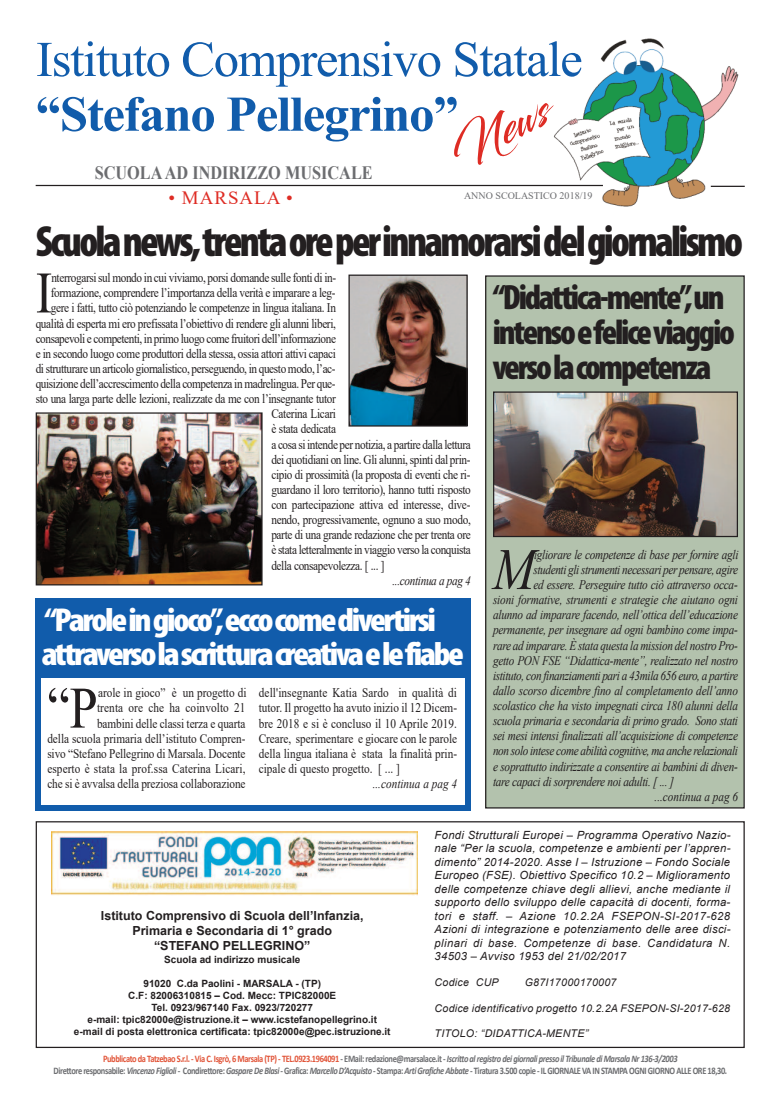
<style>
.page{position:relative;width:780px;height:1113px;background:#fff}
.page>*{position:absolute;margin:0;border:0;box-sizing:border-box;transform-origin:0 0}
.t1{font:58.75px "Times New Roman";color:#231f20;scale:.85 1}
.t2{font:italic 58.75px "Times New Roman";color:#231f20;scale:.85 1}
.t3{font:50px "Times New Roman";letter-spacing:-.025em;color:#115cab}
.t4{font:700 50px "Times New Roman";letter-spacing:-.025em;color:#115cab}
.t5{font:45.62px "Blacksword";color:#de2c24}
.t6{font:900 condensed 43.88px "Myriad Pro";letter-spacing:-.065em;color:#231f20;scale:.95 1}
.t7{font:900 condensed 35.25px/35.4px "Myriad Pro";letter-spacing:-.065em;color:#231f20}
.t8{font:900 condensed 33.12px/33.2px "Myriad Pro";letter-spacing:-.065em;color:#fff;scale:1.07 1}
.t9{font:700 18.88px "Times New Roman";color:#6c6d70;scale:.86 1}
.t10{font:18.75px "Times New Roman";letter-spacing:.05em;color:#de2c24}
.t11{font:13.12px/15.1px "Times New Roman";letter-spacing:-.03em;color:#231f20;text-align:justify;scale:.85 1}
.t12{font:italic 13.12px "Times New Roman";letter-spacing:-.025em;color:#231f20;scale:.85 1}
.t13{font:13.12px/15.1px "Times New Roman";color:#231f20;text-align:right;scale:.85 1}
.t14{font:italic 13.12px "Times New Roman";letter-spacing:-.005em;color:#231f20;scale:.85 1}
.t15{font:italic 13.12px "Times New Roman";color:#231f20;scale:.85 1}
.t16{font:700 12.5px/15px "Arial";color:#231f20;text-align:center}
.t17{font:italic 11.25px/13.5px "Arial";letter-spacing:.035em;color:#231f20;text-align:justify}
.t18{font:italic 10.62px "Arial";letter-spacing:.02em;color:#231f20}
.t19{font:700 10px/11.2px "Calibri";letter-spacing:-.045em;color:#6c6d70;text-align:center;scale:.84 1}
.t20{font:700 10px/12px "Arial";color:#231f20;text-align:center}
.t21{font:10px "Times New Roman";color:#6c6d70}
.s1{color:#e15438}
.s2{font-style:italic}
</style>
<div class="page">
<div style="left:485px;top:276px;width:259px;height:532px;background:#b3c2ad"></div>
<div style="left:485px;top:275px;width:259px;height:533px;border:1px solid #231f20"></div>
<div style="left:35px;top:598px;width:435px;height:213px;background:#115cab"></div>
<img style="left:495px;top:393px;width:241px;height:142px">
<div style="left:493px;top:391px;width:245px;height:146px;border:1px solid #231f20"></div>
<img style="left:38px;top:414px;width:222px;height:169px">
<div style="left:36px;top:412px;width:226px;height:173px;border:1px solid #231f20"></div>
<img style="left:350px;top:276px;width:115px;height:148px">
<div style="left:348px;top:274px;width:119px;height:152px;border:1px solid #231f20"></div>
<img style="left:548px;top:38px;width:193px;height:169px">
<div style="left:36px;top:821px;width:708px;height:227px;border:1px solid #231f20"></div>
<div style="left:41px;top:678px;width:423px;height:126px;background:#fff"></div>
<img style="left:52px;top:831px;width:365px;height:64px">
<hr style="left:36px;top:185px;width:567px;height:1px;background:#231f20">
<hr style="left:710px;top:186px;width:34px;height:1px;background:#231f20">
<h2 class="t3" style="left:36px;top:31px;width:548px">Istituto Comprensivo Statale</h2>
<h2 class="t4" style="left:36px;top:86px;width:424px">“Stefano Pellegrino”</h2>
<h3 class="t5" style="left:440px;top:130px;width:105px;rotate:-27deg">News</h3>
<p class="t21" style="left:464px;top:190px;width:130px">ANNO SCOLASTICO 2018/19</p>
<h3 class="t9" style="left:95px;top:162px;width:324px">SCUOLAAD INDIRIZZO MUSICALE</h3>
<h3 class="t10" style="left:169px;top:188px;width:125px">• MARSALA •</h3>
<h3 class="t6" style="left:36px;top:226px;width:746px">Scuolanews,trentaoreperinnamorarsidelgiornalismo</h3>
<h1 class="t1" style="left:36px;top:260px;width:21px">I</h1>
<p class="t11" style="left:51px;top:270px;width:336px">nterrogarsi sul mondo in cui viviamo, porsi domande sulle fonti di in-</p>
<p class="t11" style="left:51px;top:285px;width:336px">formazione, comprendere l’importanza della verità e imparare a leg-</p>
<p class="t11" style="left:51px;top:300px;width:337px">gere i fatti, tutto ciò potenziando le competenze in lingua italiana. In</p>
<p class="t11" style="left:36px;top:315px;width:355px">qualità di esperta mi ero prefissata l’obiettivo di rendere gli alunni liberi,</p>
<p class="t11" style="left:36px;top:331px;width:355px">consapevoli e competenti, in primo luogo come fruitori dell’informazione</p>
<p class="t11" style="left:36px;top:346px;width:355px">e in secondo luogo come produttori della stessa, ossia attori attivi capaci</p>
<p class="t11" style="left:36px;top:361px;width:354px">di strutturare un articolo giornalistico, perseguendo, in questo modo, l’ac-</p>
<p class="t11" style="left:36px;top:376px;width:354px">quisizione dell’accrescimento della competenza in madrelingua. Per que-</p>
<p class="t11" style="left:36px;top:391px;width:355px">sto una larga parte delle lezioni, realizzate da me con l’insegnante tutor</p>
<p class="t11" style="left:271px;top:406px;width:78px">Caterina Licari</p>
<p class="t11" style="left:271px;top:421px;width:78px">è stata dedicata</p>
<p class="t11" style="left:271px;top:436px;width:236px">a cosa si intende per notizia, a partire dalla lettura</p>
<p class="t11" style="left:271px;top:452px;width:236px">dei quotidiani on line. Gli alunni, spinti dal prin-</p>
<p class="t11" style="left:271px;top:467px;width:236px">cipio di prossimità (la proposta di eventi che ri-</p>
<p class="t11" style="left:271px;top:482px;width:236px">guardano il loro territorio), hanno tutti risposto</p>
<p class="t11" style="left:271px;top:497px;width:236px">con partecipazione attiva ed interesse, dive-</p>
<p class="t11" style="left:271px;top:512px;width:236px">nendo, progressivamente, ognuno a suo modo,</p>
<p class="t11" style="left:271px;top:527px;width:236px">parte di una grande redazione che per trenta ore</p>
<p class="t11" style="left:271px;top:542px;width:236px">è stata letteralmente in viaggio verso la conquista</p>
<p class="t11" style="left:271px;top:557px;width:134px">della consapevolezza. [ ... ]</p>
<p class="t12" style="left:392px;top:573px;width:94px">...continua a pag 4</p>
<h3 class="t8" style="left:42px;top:606px;width:396px">“Paroleingioco”,eccocomedivertirsi attraversolascritturacreativaelefiabe</h3>
<h1 class="t1" style="left:47px;top:675px;width:61px">“P</h1>
<p class="t13" style="left:47px;top:685px;width:236px">arole in gioco” è un progetto di<br>trenta ore che ha coinvolto 21<br>bambini delle classi terza e quarta<br>della scuola primaria dell’istituto Compren&shy;sivo “Stefano Pellegrino di Marsala. Docente esperto è stata la prof.ssa Caterina Licari, che si è avvalsa della preziosa collaborazione</p>
<p class="t11" style="left:259px;top:685px;width:235px">dell'insegnante Katia Sardo in qualità di tutor. Il progetto ha avuto inizio il 12 Dicem&shy;bre 2018 e si è concluso il 10 Aprile 2019.<br>Creare, sperimentare e giocare con le parole della lingua italiana è stata la finalità prin&shy;cipale di questo progetto. [ ... ]</p>
<p class="t15" style="left:372px;top:776px;width:101px">...continua a pag 4</p>
<h3 class="t7" style="left:493px;top:282px;width:243px">“Didattica-mente”,un intensoefeliceviaggio versolacompetenza</h3>
<p class="t12" style="left:534px;top:547px;width:242px">igliorare le competenze di base per fornire agli</p>
<p class="t12" style="left:533px;top:562px;width:242px">studenti gli strumenti necessari per pensare, agire</p>
<p class="t12" style="left:533px;top:577px;width:242px">ed essere. Perseguire tutto ciò attraverso occa-</p>
<p class="t12" style="left:493px;top:592px;width:290px">sioni formative, strumenti e strategie che aiutano ogni</p>
<p class="t12" style="left:493px;top:607px;width:290px">alunno ad imparare facendo, nell’ottica dell’educazione</p>
<p class="t12" style="left:493px;top:622px;width:289px">permanente, per insegnare ad ogni bambino come impa-</p>
<p class="t12" style="left:493px;top:638px;width:289px">rare ad imparare. È stata questa la mission del nostro Pro-</p>
<p class="t12" style="left:493px;top:653px;width:290px">getto PON FSE “Didattica-mente”, realizzato nel nostro</p>
<p class="t12" style="left:493px;top:668px;width:290px">istituto, con finanziamenti pari a 43mila 656 euro, a partire</p>
<p class="t12" style="left:493px;top:683px;width:290px">dallo scorso dicembre fino al completamento dell’anno</p>
<p class="t12" style="left:493px;top:698px;width:290px">scolastico che ha visto impegnati circa 180 alunni della</p>
<p class="t12" style="left:493px;top:713px;width:290px">scuola primaria e secondaria di primo grado. Sono stati</p>
<p class="t12" style="left:493px;top:728px;width:290px">sei mesi intensi finalizzati all’acquisizione di competenze</p>
<p class="t12" style="left:493px;top:743px;width:290px">non solo intese come abilità cognitive, ma anche relazionali</p>
<p class="t12" style="left:493px;top:759px;width:289px">e soprattutto indirizzate a consentire ai bambini di diven-</p>
<p class="t12" style="left:493px;top:774px;width:215px">tare capaci di sorprendere noi adulti. [ ... ]</p>
<p class="t14" style="left:654px;top:789px;width:100px">...continua a pag 6</p>
<h1 class="t2" style="left:493px;top:536px;width:51px">M</h1>
<p class="t16" style="left:101px;top:908px;width:264px">Istituto Comprensivo di Scuola dell’Infanzia,<br>Primaria e Secondaria di 1° grado “STEFANO PELLEGRINO”</p>
<p class="t20" style="left:164px;top:953px;width:138px">Scuola ad indirizzo musicale</p>
<p class="t20" style="left:74px;top:977px;width:318px">91020 C.da Paolini - MARSALA - (TP)<br>C.F: 82006310815 – Cod. Mecc: TPIC82000E<br>Tel. 0923/967140 Fax. 0923/720277<br>e-mail: tpic82000e@istruzione.it – www.icstefanopellegrino.it e-mail di posta elettronica certificata: tpic82000e@pec.istruzione.it</p>
<p class="t17" style="left:434px;top:828px;width:297px">Fondi Strutturali Europei – Programma Operativo Nazio&shy;nale “Per la scuola, competenze e ambienti per l’appren&shy;dimento” 2014-2020. Asse I – Istruzione – Fondo Sociale Europeo (FSE). Obiettivo Specifico 10.2 – Miglioramento delle competenze chiave degli allievi, anche mediante il supporto dello sviluppo delle capacità di docenti, forma&shy;tori e staff. – Azione 10.2.2A FSEPON-SI-2017-628<br>Azioni di integrazione e potenziamento delle aree disci&shy;plinari di base. Competenze di base. Candidatura N.<br>34503 – Avviso 1953 del 21/02/2017</p>
<p class="t18" style="left:434px;top:976px;width:66px">Codice CUP</p>
<p class="t18" style="left:524px;top:976px;width:93px">G87I17000170007</p>
<p class="t18" style="left:434px;top:1002px;width:297px">Codice identificativo progetto 10.2.2A FSEPON-SI-2017-628</p>
<p class="t18" style="left:434px;top:1027px;width:155px">TITOLO: “DIDATTICA-MENTE”</p>
<p class="t19" style="left:54px;top:1054px;width:803px"><span class="s1">Pubblicato da Tatzebao S.r.l. - Via C. Isgrò, 6 Marsala (TP) - TEL.0923.1964091</span> - EMail: redazione@marsalace.it - <span class="s2">Iscritto al registro dei giornali presso il Tribunale di Marsala Nr 136-3/2003<br></span>Direttore responsabile: <span class="s2">Vincenzo Figlioli -</span> Condirettore: <span class="s2">Gaspare De Blasi -</span> Grafica: <span class="s2">Marcello D’Acquisto</span> - Stampa: <span class="s2">Arti Grafiche Abbate -</span> Tiratura 3.500 copie - IL GIORNALE VA IN STAMPA OGNI GIORNO ALLE ORE 18,30.</p>
</div>
